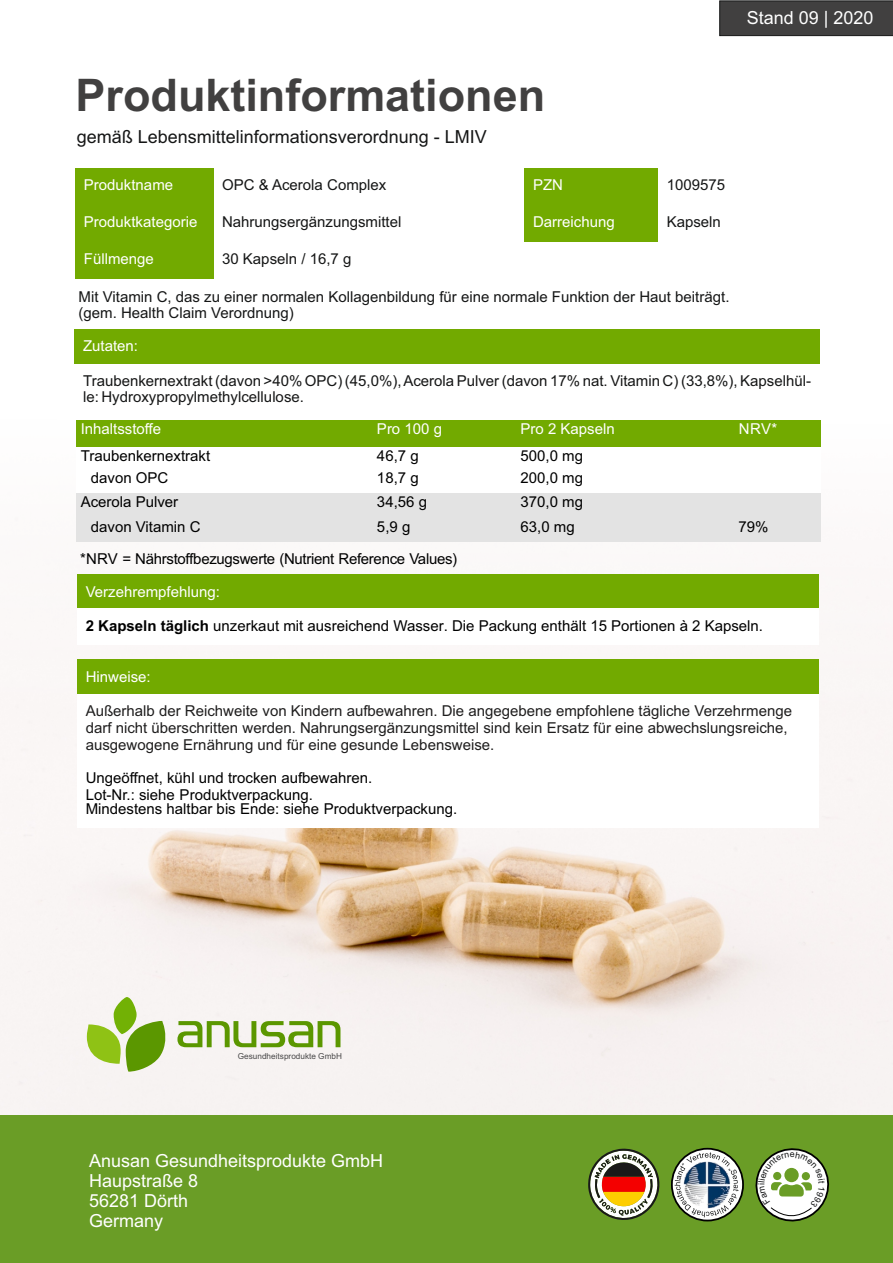
<style>
.page{position:relative;width:893px;height:1263px;background:#fff}
.page>*{position:absolute;margin:0;border:0;box-sizing:border-box;transform-origin:0 0}
.t1{font:700 45px "Arial";color:#414040}
.t2{font:18px/20.1px "Arial";color:#fff}
.t3{font:18px "Arial";color:#151616}
.t4{font:15px/16.8px "Arial";color:#151616}
.t5{font:15px/14.5px "Arial";color:#000}
.t6{font:15px/16.8px "Arial";color:#1f1e1e}
.t7{font:15px "Arial";color:#fff}
.t8{font:15px "Arial";letter-spacing:-.02em;color:#000}
.t9{font:8.85px "Arial";color:#151617}
.t10{font:8.25px "Arial";color:#4a494a}
.s1{font-weight:700}
</style>
<div class="page">
<img style="left:0;top:363px;width:893px;height:752px">
<div style="left:75px;top:168px;width:139px;height:37px;background:#72aa00"></div>
<div style="left:525px;top:168px;width:133px;height:37px;background:#72aa00"></div>
<div style="left:75px;top:205px;width:139px;height:37px;background:#72aa00"></div>
<div style="left:525px;top:205px;width:133px;height:37px;background:#72aa00"></div>
<div style="left:75px;top:242px;width:139px;height:37px;background:#72aa00"></div>
<div style="left:75px;top:329px;width:745px;height:35px;background:#72aa00"></div>
<div style="left:77px;top:574px;width:742px;height:35px;background:#72aa00"></div>
<div style="left:77px;top:609px;width:742px;height:36px;background:#fff"></div>
<div style="left:77px;top:660px;width:742px;height:34px;background:#72aa00"></div>
<div style="left:77px;top:694px;width:742px;height:134px;background:#fff"></div>
<svg style="left:719px;top:0;width:174px;height:36px;background:#403f3f"></svg>
<div style="left:76px;top:421px;width:297px;height:26px;background:#72aa00"></div>
<div style="left:373px;top:421px;width:143px;height:26px;background:#72aa00"></div>
<div style="left:516px;top:421px;width:218px;height:26px;background:#72aa00"></div>
<div style="left:734px;top:421px;width:86px;height:26px;background:#72aa00"></div>
<div style="left:76px;top:447px;width:297px;height:23px;background:#fff"></div>
<div style="left:373px;top:447px;width:143px;height:23px;background:#fff"></div>
<div style="left:516px;top:447px;width:218px;height:23px;background:#fff"></div>
<div style="left:734px;top:447px;width:86px;height:23px;background:#fff"></div>
<div style="left:76px;top:470px;width:297px;height:24px;background:#fff"></div>
<div style="left:373px;top:470px;width:143px;height:24px;background:#fff"></div>
<div style="left:516px;top:470px;width:218px;height:24px;background:#fff"></div>
<div style="left:734px;top:470px;width:86px;height:24px;background:#fff"></div>
<div style="left:76px;top:494px;width:297px;height:24px;background:#e3e3e3"></div>
<div style="left:373px;top:494px;width:143px;height:24px;background:#e3e3e3"></div>
<div style="left:516px;top:494px;width:218px;height:24px;background:#e3e3e3"></div>
<div style="left:734px;top:494px;width:86px;height:24px;background:#e3e3e3"></div>
<div style="left:76px;top:518px;width:297px;height:24px;background:#e3e3e3"></div>
<div style="left:373px;top:518px;width:143px;height:24px;background:#e3e3e3"></div>
<div style="left:516px;top:518px;width:218px;height:24px;background:#e3e3e3"></div>
<div style="left:734px;top:518px;width:86px;height:24px;background:#e3e3e3"></div>
<div style="left:0;top:1115px;width:893px;height:148px;background:#6a9d26"></div>
<svg style="left:177px;top:1021px;width:163px;height:26px"></svg>
<svg style="left:87px;top:997px;width:79px;height:75px"></svg>
<svg style="left:588px;top:1148px;width:72px;height:72px"></svg>
<svg style="left:671px;top:1148px;width:73px;height:73px"></svg>
<svg style="left:675px;top:1152px;width:64px;height:65px;background:#9ca9a9"></svg>
<svg style="left:755px;top:1148px;width:74px;height:74px"></svg>
<p class="t2" style="left:747px;top:10px;width:128px">Stand 09 | 2020</p>
<h1 class="t1" style="left:76px;top:78px;width:471px">Produktinformationen</h1>
<p class="t3" style="left:77px;top:130px;width:412px">gemäß Lebensmittelinformationsverordnung - LMIV</p>
<p class="t7" style="left:84px;top:179px;width:91px">Produktname</p>
<p class="t4" style="left:222px;top:178px;width:166px">OPC &amp; Acerola Complex</p>
<p class="t7" style="left:533px;top:179px;width:31px">PZN</p>
<p class="t4" style="left:667px;top:178px;width:60px">1009575</p>
<p class="t7" style="left:84px;top:216px;width:115px">Produktkategorie</p>
<p class="t4" style="left:222px;top:215px;width:181px">Nahrungsergänzungsmittel</p>
<p class="t7" style="left:533px;top:216px;width:83px">Darreichung</p>
<p class="t4" style="left:667px;top:215px;width:56px">Kapseln</p>
<p class="t7" style="left:84px;top:253px;width:72px">Füllmenge</p>
<p class="t4" style="left:222px;top:252px;width:131px">30 Kapseln / 16,7 g</p>
<p class="t4" style="left:79px;top:289px;width:652px">Mit Vitamin C, das zu einer normalen Kollagenbildung für eine normale Funktion der Haut beiträgt. (gem. Health Claim Verordnung)</p>
<p class="t7" style="left:83px;top:340px;width:57px">Zutaten:</p>
<p class="t4" style="left:83px;top:373px;width:729px">Traubenkernextrakt (davon &gt;40% OPC) (45,0%), Acerola Pulver (davon 17% nat. Vitamin C) (33,8%), Kapselhül&shy;le: Hydroxypropylmethylcellulose.</p>
<p class="t7" style="left:81px;top:423px;width:82px">Inhaltsstoffe</p>
<p class="t7" style="left:377px;top:423px;width:67px">Pro 100 g</p>
<p class="t7" style="left:521px;top:423px;width:96px">Pro 2 Kapseln</p>
<p class="t7" style="left:739px;top:423px;width:40px">NRV*</p>
<p class="t5" style="left:81px;top:450px;width:131px">Traubenkernextrakt</p>
<p class="t5" style="left:377px;top:450px;width:43px">46,7 g</p>
<p class="t5" style="left:521px;top:450px;width:64px">500,0 mg</p>
<p class="t5" style="left:91px;top:472px;width:79px">davon OPC</p>
<p class="t5" style="left:377px;top:472px;width:43px">18,7 g</p>
<p class="t5" style="left:521px;top:472px;width:64px">200,0 mg</p>
<p class="t5" style="left:81px;top:496px;width:99px">Acerola Pulver</p>
<p class="t5" style="left:377px;top:496px;width:52px">34,56 g</p>
<p class="t5" style="left:521px;top:496px;width:64px">370,0 mg</p>
<p class="t5" style="left:91px;top:520px;width:111px">davon Vitamin C</p>
<p class="t5" style="left:377px;top:520px;width:35px">5,9 g</p>
<p class="t5" style="left:521px;top:520px;width:56px">63,0 mg</p>
<p class="t5" style="left:738px;top:520px;width:32px">79%</p>
<p class="t8" style="left:80px;top:553px;width:378px">*NRV = Nährstoffbezugswerte (Nutrient Reference Values)</p>
<p class="t7" style="left:86px;top:586px;width:136px">Verzehrempfehlung:</p>
<p class="t5" style="left:86px;top:620px;width:679px"><span class="s1">2 Kapseln täglich</span> unzerkaut mit ausreichend Wasser. Die Packung enthält 15 Portionen à 2 Kapseln.</p>
<p class="t7" style="left:86px;top:671px;width:67px">Hinweise:</p>
<p class="t6" style="left:86px;top:704px;width:708px">Außerhalb der Reichweite von Kindern aufbewahren. Die angegebene empfohlene tägliche Verzehrmenge darf nicht überschritten werden. Nahrungsergänzungsmittel sind kein Ersatz für eine abwechslungsreiche, ausgewogene Ernährung und für eine gesunde Lebensweise.</p>
<p class="t5" style="left:86px;top:772px;width:288px">Ungeöffnet, kühl und trocken aufbewahren.</p>
<p class="t5" style="left:86px;top:789px;width:373px">Lot-Nr.: siehe Produktverpackung.<br>Mindestens haltbar bis Ende: siehe Produktverpackung.</p>
<p class="t10" style="left:238px;top:1053px;width:106px">Gesundheitsprodukte GmbH</p>
<p class="t2" style="left:89px;top:1152px;width:296px">Anusan Gesundheitsprodukte GmbH<br>Haupstraße 8<br>56281 Dörth<br>Germany</p>
<p class="t9" style="left:790px;top:1151px;width:6px">e</p>
</div>
